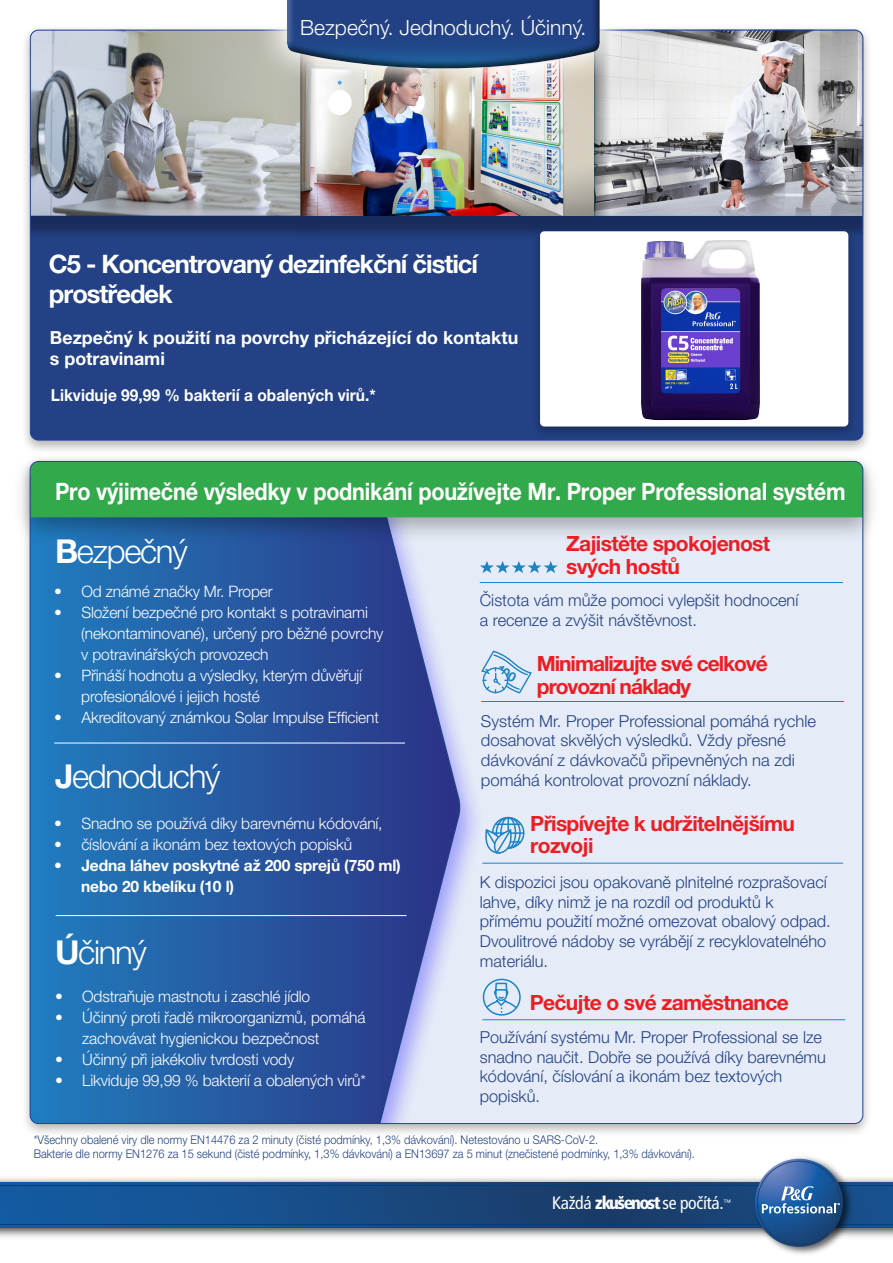
<style>
.page{position:relative;width:893px;height:1263px;background:#fff}
.page>*{position:absolute;margin:0;border:0;box-sizing:border-box;transform-origin:0 0}
.t1{font:300 33px "Helvetica Neue LT Pro";letter-spacing:-.04em;color:#fff}
.t2{font:700 25.5px/30.6px "Helvetica Neue LT Pro";letter-spacing:-.04em;color:#fff}
.t3{font:700 24px "Helvetica Neue LT Pro";letter-spacing:-.01em;color:#fff;scale:.9 1}
.t4{font:700 21px/22.5px "Helvetica Neue LT Pro";letter-spacing:-.03em;color:#ed1d24}
.t5{font:700 21px/22.5px "Helvetica Neue LT Pro";letter-spacing:-.05em;color:#ed1d24}
.t6{font:300 21px "Helvetica Neue LT Pro";color:#fff}
.t7{font:700 18px/21px "Helvetica Neue LT Pro";color:#fff}
.t8{font:condensed 17.85px "Frutiger LT Com";letter-spacing:-.02em;color:#fff}
.t9{font:300 16.5px/19.8px "Helvetica Neue LT Pro";color:#224184}
.t10{font:700 16.5px "Helvetica Neue LT Pro";color:#fff;scale:.94 1}
.t11{font:300 15.75px/21px "Helvetica Neue LT Pro";letter-spacing:-.01em;color:#fff}
.t12{font:700 15.75px/21px "Helvetica Neue LT Pro";letter-spacing:-.01em;color:#fff}
.t13{font:300 12px/14.4px "Helvetica Neue LT Pro";color:#224184;scale:.92 1}
.t14{font:condensed 7.8px "Frutiger CE";color:#fff}
.s1{font-weight:700}
.s2{font-weight:900}
</style>
<div class="page">
<div style="left:20px;top:24px;width:853px;height:431px;background:#000;opacity:.3"></div>
<div style="left:30px;top:30px;width:833px;height:410px;background:#234184;border-radius:8px"></div>
<div style="left:30px;top:30px;width:833px;height:210px;background:#000;opacity:.31"></div>
<img style="left:30px;top:30px;width:564px;height:186px">
<svg style="left:610px;top:30px;width:253px;height:186px;background:#b1b1b4"></svg>
<svg style="left:301px;top:99px;width:15px;height:117px;background:#9f9592"></svg>
<svg style="left:594px;top:99px;width:16px;height:117px;background:#95989a"></svg>
<div style="left:20px;top:456px;width:853px;height:682px;background:#000;opacity:.3"></div>
<div style="left:30px;top:461px;width:833px;height:663px;background:#e6ecf7;border-radius:9px"></div>
<div style="left:30px;top:471px;width:456px;height:653px;background:#3b35ff;opacity:.44"></div>
<svg style="left:30px;top:544px;width:432px;height:580px;background:#3566aa"></svg>
<img style="left:255px;top:24px;width:377px;height:75px">
<div style="left:286px;top:0;width:315px;height:69px;background:#000;opacity:.75"></div>
<div style="left:12px;top:451px;width:870px;height:93px;background:#000;opacity:.3"></div>
<div style="left:30px;top:462px;width:833px;height:55px;background:#32aa4b"></div>
<div style="left:531px;top:227px;width:326px;height:213px;background:#000;opacity:.3"></div>
<div style="left:540px;top:231px;width:308px;height:195px;background:#fff;border-radius:4px"></div>
<img style="left:641px;top:240px;width:119px;height:181px">
<hr style="left:480px;top:582px;width:363px;height:1px;background:#1c83c6">
<svg style="left:480px;top:561px;width:78px;height:12px"></svg>
<hr style="left:481px;top:701px;width:363px;height:1px;background:#1c83c6">
<hr style="left:482px;top:1019px;width:363px;height:1px;background:#1c83c6">
<svg style="left:483px;top:979px;width:37px;height:36px"></svg>
<div style="left:483px;top:979px;width:38px;height:36px;border:2px solid #1c83c6;border-radius:50%"></div>
<svg style="left:0;top:1182px;width:893px;height:46px;background:#174a83"></svg>
<hr style="left:0;top:1185px;width:893px;height:1px;background:#003e7e">
<hr style="left:0;top:1224px;width:893px;height:1px;background:#003e7e">
<img style="left:751px;top:1157px;width:106px;height:97px">
<svg style="left:755px;top:1159px;width:88px;height:88px;background:#295995"></svg>
<svg style="left:762px;top:1185px;width:78px;height:28px;background:#517fb4"></svg>
<hr style="left:54px;top:743px;width:351px;height:1px;background:#fff">
<hr style="left:482px;top:863px;width:361px;height:1px;background:#1c83c6">
<div style="left:492px;top:817px;width:32px;height:32px;border:2px solid #1c83c6;border-radius:50%"></div>
<div style="left:496px;top:817px;width:25px;height:32px;border:2px solid #1c83c6;border-radius:50%"></div>
<div style="left:500px;top:817px;width:16px;height:32px;border:2px solid #1c83c6;border-radius:50%"></div>
<hr style="left:507px;top:817px;width:2px;height:31px;background:#1c83c6">
<hr style="left:493px;top:832px;width:30px;height:2px;background:#1c83c6">
<hr style="left:495px;top:823px;width:26px;height:2px;background:#1c83c6">
<hr style="left:495px;top:841px;width:26px;height:2px;background:#1c83c6">
<svg style="left:483px;top:828px;width:31px;height:27px"></svg>
<hr style="left:56px;top:915px;width:350px;height:1px;background:#fff">
<svg style="left:480px;top:650px;width:52px;height:45px"></svg>
<p class="t6" style="left:300px;top:14px;width:287px">Bezpečný. Jednoduchý. Účinný.</p>
<h2 class="t2" style="left:49px;top:248px;width:431px">C5 - Koncentrovaný dezinfekční čisticí prostředek</h2>
<p class="t7" style="left:50px;top:326px;width:470px">Bezpečný k použití na povrchy přicházející do kontaktu s potravinami</p>
<p class="t10" style="left:51px;top:385px;width:347px">Likviduje 99,99 % bakterií a obalených virů.*</p>
<h3 class="t3" style="left:55px;top:477px;width:880px">Pro výjimečné výsledky v podnikání používejte Mr. Proper Professional systém</h3>
<h1 class="t1" style="left:55px;top:531px;width:134px"><span class="s1">B</span>ezpečný</h1>
<p class="t11" style="left:54px;top:580px;width:220px">• Od známé značky Mr. Proper</p>
<p class="t11" style="left:81px;top:601px;width:304px;text-indent:-27px">• Složení bezpečné pro kontakt s potravinami (nekontaminované), určený pro běžné povrchy v potravinářských provozech</p>
<p class="t11" style="left:81px;top:664px;width:282px;text-indent:-27px">• Přináší hodnotu a výsledky, kterým důvěřují profesionálové i jejich hosté</p>
<p class="t11" style="left:54px;top:706px;width:326px">• Akreditovaný známkou Solar Impulse Efficient</p>
<h1 class="t1" style="left:55px;top:756px;width:167px"><span class="s1">J</span>ednoduchý</h1>
<p class="t11" style="left:54px;top:812px;width:330px">• Snadno se používá díky barevnému kódování,</p>
<p class="t11" style="left:54px;top:833px;width:300px">• číslování a ikonám bez textových popisků</p>
<p class="t12" style="left:81px;top:854px;width:321px;text-indent:-27px">• Jedna láhev poskytné až 200 sprejů (750 ml) nebo 20 kbelíku (10 l)</p>
<h1 class="t1" style="left:55px;top:932px;width:93px"><span class="s1">Ú</span>činný</h1>
<p class="t11" style="left:55px;top:986px;width:257px">• Odstraňuje mastnotu i zaschlé jídlo</p>
<p class="t11" style="left:82px;top:1007px;width:285px;text-indent:-27px">• Účinný proti řadě mikroorganizmů, pomáhá zachovávat hygienickou bezpečnost</p>
<p class="t11" style="left:55px;top:1049px;width:241px">• Účinný při jakékoliv tvrdosti vody</p>
<p class="t11" style="left:55px;top:1070px;width:312px">• Likviduje 99,99 % bakterií a obalených virů*</p>
<p class="t4" style="left:566px;top:532px;width:205px">Zajistěte spokojenost svých hostů</p>
<p class="t9" style="left:480px;top:590px;width:320px">Čistota vám může pomoci vylepšit hodnocení a recenze a zvýšit návštěvnost.</p>
<p class="t5" style="left:537px;top:652px;width:232px">Minimalizujte své celkové provozní náklady</p>
<p class="t9" style="left:481px;top:710px;width:337px">Systém Mr. Proper Professional pomáhá rychle dosahovat skvělých výsledků. Vždy přesné dávkování z dávkovačů připevněných na zdi pomáhá kontrolovat provozní náklady.</p>
<p class="t4" style="left:530px;top:812px;width:266px">Přispívejte k udržitelnějšímu rozvoji</p>
<p class="t9" style="left:480px;top:872px;width:352px">K dispozici jsou opakovaně plnitelné rozprašovací lahve, díky nimž je na rozdíl od produktů k přímému použití možné omezovat obalový odpad.<br>Dvoulitrové nádoby se vyrábějí z recyklovatelného</p>
<p class="t9" style="left:480px;top:951px;width:70px">materiálu.</p>
<p class="t4" style="left:530px;top:991px;width:261px">Pečujte o své zaměstnance</p>
<p class="t9" style="left:480px;top:1027px;width:348px">Používání systému Mr. Proper Professional se lze snadno naučit. Dobře se používá díky barevnému kódování, číslování a ikonám bez textových popisků.</p>
<p class="t13" style="left:34px;top:1132px;width:720px">*Všechny obalené viry dle normy EN14476 za 2 minuty (čisté podmínky, 1,3% dávkování). Netestováno u SARS-CoV-2.<br>Bakterie dle normy EN1276 za 15 sekund (čisté podmínky, 1,3% dávkování) a EN13697 za 5 minut (znečistené podmínky, 1,3% dávkování).</p>
<p class="t8" style="left:552px;top:1192px;width:173px">Každá <span class="s2">zkušenost</span> se počítá.</p>
<p class="t14" style="left:723px;top:1197px;width:9px">™</p>
</div>
